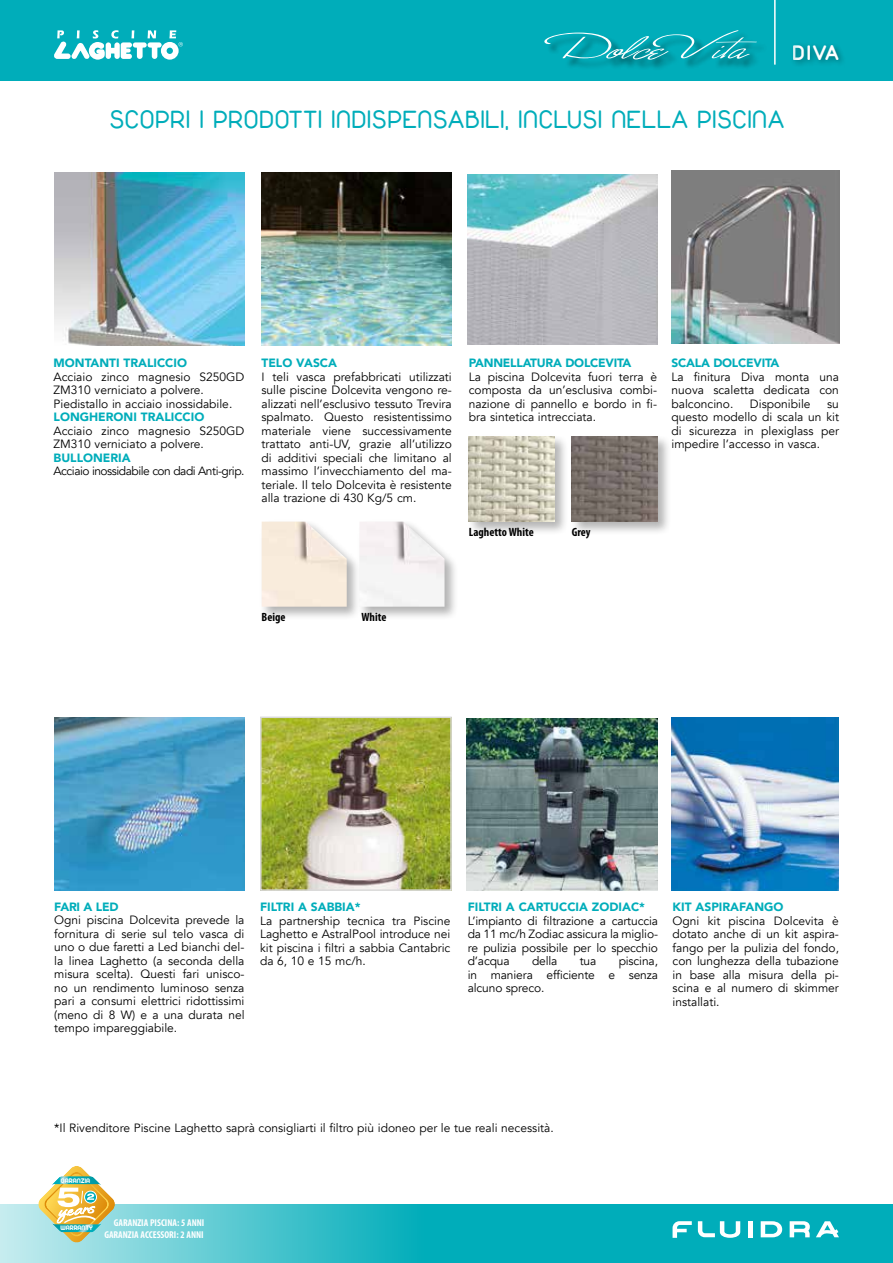
<style>
.page{position:relative;width:893px;height:1263px;background:#fff}
.page>*{position:absolute;margin:0;border:0;box-sizing:border-box;transform-origin:0 0}
.t1{font:26.25px "Duepuntozero";letter-spacing:.05em;color:#00adba}
.t2{font:22.35px "Duepuntozerobold";color:#fff}
.t3{font:12px/13.5px "Avenir";color:#000;text-align:justify}
.t4{font:900 12px "Avenir";color:#00adba}
.t5{font:12px "Avenir";letter-spacing:-.04em;color:#000}
.t6{font:900 12px "Avenir";letter-spacing:-.02em;color:#00adba}
.t7{font:700 condensed 12px "Myriad Pro";color:#000}
.t8{font:700 condensed 9.9px/11.1px "Myriad Pro";color:#fff;text-align:right}
.t9{font:7.2px "Arista 2.0";color:#fff}
</style>
<div class="page">
<img style="left:263px;top:719px;width:186px;height:169px">
<div style="left:260px;top:716px;width:192px;height:175px;border:2px solid #dadada"></div>
<img style="left:671px;top:717px;width:168px;height:173px">
<div style="left:570px;top:434px;width:101px;height:102px;background:#000;opacity:.3"></div>
<img style="left:572px;top:437px;width:85px;height:85px">
<div style="left:467px;top:434px;width:101px;height:102px;background:#000;opacity:.3"></div>
<img style="left:469px;top:437px;width:85px;height:85px">
<img style="left:467px;top:175px;width:190px;height:170px">
<div style="left:357px;top:519px;width:102px;height:102px;background:#000;opacity:.3"></div>
<img style="left:361px;top:522px;width:83px;height:85px">
<div style="left:259px;top:519px;width:102px;height:102px;background:#000;opacity:.3"></div>
<img style="left:262px;top:522px;width:85px;height:85px">
<img style="left:55px;top:173px;width:190px;height:173px">
<img style="left:262px;top:173px;width:190px;height:173px">
<img style="left:672px;top:171px;width:167px;height:173px">
<img style="left:54px;top:717px;width:191px;height:173px">
<img style="left:467px;top:718px;width:190px;height:173px">
<svg style="left:0;top:1204px;width:893px;height:59px;background:#2abac5"></svg>
<svg style="left:673px;top:1221px;width:19px;height:17px"></svg>
<div style="left:748px;top:1221px;width:5px;height:16px;background:#fff"></div>
<svg style="left:761px;top:1221px;width:21px;height:16px"></svg>
<svg style="left:790px;top:1221px;width:20px;height:16px"></svg>
<svg style="left:698px;top:1221px;width:42px;height:17px"></svg>
<svg style="left:816px;top:1221px;width:23px;height:16px"></svg>
<svg style="left:37px;top:1166px;width:79px;height:77px"></svg>
<div style="left:0;top:0;width:893px;height:81px;background:#00adba"></div>
<svg style="left:54px;top:30px;width:129px;height:30px"></svg>
<div style="left:546px;top:32px;width:222px;height:39px;background:#000;opacity:.5"></div>
<svg style="left:544px;top:30px;width:213px;height:30px"></svg>
<hr style="left:774px;top:0;width:2px;height:65px;background:#fff">
<div style="left:790px;top:41px;width:56px;height:27px;background:#000;opacity:.4"></div>
<h2 class="t2" style="left:793px;top:39px;width:48px">DIVA</h2>
<h1 class="t1" style="left:110px;top:110px;width:675px">SCOPRI I PRODOTTI INDISPENSABILI, INCLUSI NELLA PISCINA</h1>
<p class="t4" style="left:54px;top:358px;width:135px">MONTANTI TRALICCIO</p>
<p class="t3" style="left:54px;top:371px;width:192px;text-align:left">Acciaio zinco magnesio S250GD<br>ZM310 verniciato a polvere.<br>Piedistallo in acciaio inossidabile.</p>
<p class="t4" style="left:54px;top:412px;width:152px">LONGHERONI TRALICCIO</p>
<p class="t3" style="left:54px;top:425px;width:192px">Acciaio zinco magnesio S250GD<br>ZM310 verniciato a polvere.</p>
<p class="t4" style="left:54px;top:453px;width:79px">BULLONERIA</p>
<p class="t5" style="left:54px;top:464px;width:192px">Acciaio inossidabile con dadi Anti-grip.</p>
<p class="t4" style="left:262px;top:358px;width:77px">TELO VASCA</p>
<p class="t3" style="left:262px;top:370px;width:192px">I teli vasca prefabbricati utilizzati sulle piscine Dolcevita vengono re&shy;alizzati nell’esclusivo tessuto Trevira spalmato. Questo resistentissimo materiale viene successivamente trattato anti-UV, grazie all’utilizzo di additivi speciali che limitano al massimo l’invecchiamento del ma&shy;teriale. Il telo Dolcevita è resistente alla trazione di 430 Kg/5 cm.</p>
<p class="t6" style="left:469px;top:358px;width:164px">PANNELLATURA DOLCEVITA</p>
<p class="t3" style="left:469px;top:371px;width:190px">La piscina Dolcevita fuori terra è composta da un’esclusiva combi&shy;nazione di pannello e bordo in fi&shy;bra sintetica intrecciata.</p>
<p class="t6" style="left:671px;top:358px;width:109px">SCALA DOLCEVITA</p>
<p class="t3" style="left:671px;top:370px;width:169px">La finitura Diva monta una nuova scaletta dedicata con balconcino.</p>
<p class="t3" style="left:750px;top:397px;width:62px">Disponibile</p>
<p class="t3" style="left:671px;top:397px;width:169px;text-indent:156px">su questo modello di scala un kit di sicurezza in plexiglass per impedire l’accesso in vasca.</p>
<p class="t7" style="left:469px;top:527px;width:66px">Laghetto White</p>
<p class="t7" style="left:572px;top:527px;width:20px">Grey</p>
<p class="t7" style="left:262px;top:612px;width:25px">Beige</p>
<p class="t7" style="left:361px;top:612px;width:27px">White</p>
<p class="t4" style="left:54px;top:902px;width:66px">FARI A LED</p>
<p class="t3" style="left:54px;top:915px;width:192px">Ogni piscina Dolcevita prevede la fornitura di serie sul telo vasca di uno o due faretti a Led bianchi del&shy;la linea Laghetto (a seconda della misura scelta). Questi fari unisco&shy;no un rendimento luminoso senza pari a consumi elettrici ridottissimi (meno di 8 W) e a una durata nel tempo impareggiabile.</p>
<p class="t4" style="left:260px;top:902px;width:102px">FILTRI A SABBIA*</p>
<p class="t3" style="left:260px;top:915px;width:192px">La partnership tecnica tra Piscine Laghetto e AstralPool introduce nei kit piscina i filtri a sabbia Cantabric da 6, 10 e 15 mc/h.</p>
<p class="t4" style="left:468px;top:902px;width:179px">FILTRI A CARTUCCIA ZODIAC*</p>
<p class="t3" style="left:468px;top:914px;width:192px">L’impianto di filtrazione a cartuccia da 11 mc/h Zodiac assicura la miglio&shy;re pulizia possibile per lo specchio d’acqua</p>
<p class="t3" style="left:532px;top:955px;width:27px">della</p>
<p class="t3" style="left:580px;top:955px;width:18px">tua</p>
<p class="t3" style="left:468px;top:955px;width:192px;text-indent:151px">piscina, in maniera efficiente e senza alcuno spreco.</p>
<p class="t4" style="left:673px;top:902px;width:113px">KIT ASPIRAFANGO</p>
<p class="t3" style="left:673px;top:915px;width:168px">Ogni kit piscina Dolcevita è dotato anche di un kit aspira&shy;fango per la pulizia del fondo, con lunghezza della tubazione in base alla misura della pi&shy;scina e al numero di skimmer installati.</p>
<p class="t3" style="left:54px;top:1121px;width:501px">*Il Rivenditore Piscine Laghetto saprà consigliarti il filtro più idoneo per le tue reali necessità.</p>
<p class="t9" style="left:61px;top:1176px;width:31px">GARANZIA</p>
<p class="t9" style="left:60px;top:1224px;width:34px">WARRANTY</p>
<p class="t8" style="left:104px;top:1218px;width:102px">GARANZIA PISCINA: 5 ANNI<br>GARANZIA ACCESSORI: 2 ANNI</p>
</div>
